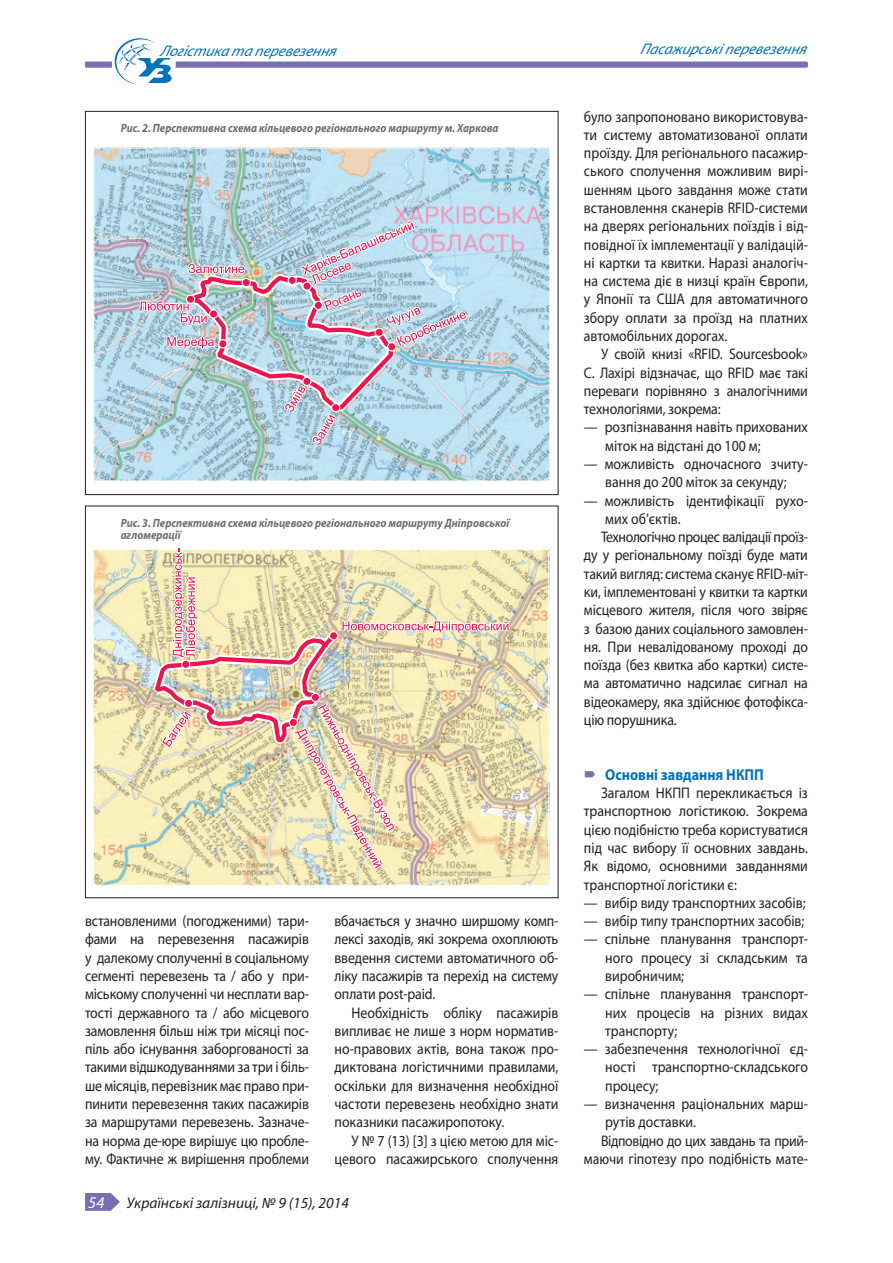
<style>
.page{position:relative;width:893px;height:1263px;background:#fff}
.page>*{position:absolute;margin:0;border:0;box-sizing:border-box;transform-origin:0 0}
.t1{font:italic 16.5px "Myriad Pro";color:#fff}
.t2{font:700 15.75px "Myriad Pro";color:#0072bc;scale:.9 1}
.t3{font:15.3px/18.3px "Myriad Pro";letter-spacing:-.005em;color:#231f20;text-align:justify;scale:.9 1}
.t4{font:italic 15.3px "Myriad Pro";color:#0072bc}
.t5{font:15.3px "Myriad Pro";letter-spacing:-.03em;color:#231f20;scale:.9 1}
.t6{font:italic 15.3px "Myriad Pro";color:#231f20}
.t7{font:15.3px "Myriad Pro";letter-spacing:-.025em;color:#231f20;scale:.9 1}
.t8{font:italic 700 12px/12px "Myriad Pro";color:#6c6d70;scale:.9 1}
</style>
<div class="page">
<img style="left:96px;top:150px;width:452px;height:329px">
<div style="left:94px;top:148px;width:456px;height:333px;border:1px solid #fff"></div>
<svg style="left:137px;top:217px;width:330px;height:230px;background:#b8c7d6"></svg>
<div style="left:187px;top:296px;width:7px;height:7px;background:#ed1450;border-radius:50%"></div>
<img style="left:95px;top:551px;width:452px;height:333px">
<svg style="left:145px;top:548px;width:366px;height:323px;background:#e5d5b2"></svg>
<div style="left:85px;top:62px;width:723px;height:6px;background:#756fb3;border-radius:2px"></div>
<div style="left:112px;top:60px;width:64px;height:9px;background:#fff;border-radius:2px"></div>
<svg style="left:115px;top:38px;width:57px;height:46px"></svg>
<svg style="left:85px;top:1193px;width:35px;height:18px"></svg>
<p class="t4" style="left:160px;top:41px;width:182px">Логістикатаперевезення</p>
<p class="t4" style="left:640px;top:39px;width:172px">Пасажирськіперевезення</p>
<p class="t8" style="left:121px;top:122px;width:421px">Рис. 2. Перспективна схема кільцевого регіонального маршруту м. Харкова</p>
<p class="t8" style="left:121px;top:516px;width:433px">Рис. 3. Перспективна схема кільцевого регіонального маршруту Дніпровської агломерації</p>
<p class="t3" style="left:85px;top:912px;width:250px">встановленими (погодженими) тари&shy;фами на перевезення пасажирів у далекому сполученні в соціальному сегменті перевезень та / або у при&shy;міському сполученні чи несплати вар&shy;тості державного та / або місцевого замовлення більш ніж три місяці пос&shy;піль або існування заборгованості за такими відшкодуваннями за три і біль&shy;ше місяців, перевізник має право при&shy;пинити перевезення таких пасажирів за маршрутами перевезень. Зазначе&shy;на норма де-юре вирішує цю пробле&shy;му. Фактичне ж вирішення проблеми</p>
<p class="t3" style="left:334px;top:912px;width:250px">вбачається у значно ширшому комп&shy;лексі заходів, які зокрема охоплюють введення системи автоматичного об&shy;ліку пасажирів та перехід на систему оплати post-paid.</p>
<p class="t3" style="left:334px;top:1003px;width:250px;text-indent:17px">Необхідність обліку пасажирів випливає не лише з норм норматив&shy;но-правових актів, вона також про&shy;диктована логістичними правилами, оскільки для визначення необхідної частоти перевезень необхідно знати показники пасажиропотоку.</p>
<p class="t3" style="left:334px;top:1131px;width:250px;text-align:right">У № 7 (13) [3] з цією метою для міс&shy;цевого пасажирського сполучення</p>
<p class="t1" style="left:88px;top:1192px;width:18px">54</p>
<p class="t6" style="left:127px;top:1193px;width:224px">Українські залізниці, № 9 (15), 2014</p>
<p class="t3" style="left:584px;top:107px;width:250px">було запропоновано використовува&shy;ти систему автоматизованої оплати проїзду. Для регіонального пасажир&shy;ського сполучення можливим вирі&shy;шенням цього завдання може стати встановлення сканерів RFID-системи на дверях регіональних поїздів і від&shy;повідної їх імплементації у валідацій&shy;ні картки та квитки. Наразі аналогіч&shy;на система діє в низці країн Європи, у Японії та США для автоматичного збору оплати за проїзд на платних автомобільних дорогах.</p>
<p class="t3" style="left:584px;top:345px;width:250px;text-indent:17px">У своїй книзі «RFID. Sourcesbook» С. Лахірі відзначає, що RFID має такі переваги порівняно з аналогічними технологіями, зокрема:</p>
<p class="t3" style="left:605px;top:418px;width:227px;text-indent:-21px">— розпізнавання навіть прихованих міток на відстані до 100 м;</p>
<p class="t3" style="left:584px;top:454px;width:250px;text-align:center">— можливість одночасного зчиту&shy;вання до 200 міток за секунду;</p>
<p class="t3" style="left:584px;top:491px;width:250px">— можливість ідентифікації рухо-</p>
<p class="t3" style="left:605px;top:509px;width:85px">мих об’єктів.</p>
<p class="t5" style="left:601px;top:528px;width:231px">Технологічно процес валідації проїз-</p>
<p class="t3" style="left:584px;top:546px;width:250px">ду у регіональному поїзді буде мати</p>
<p class="t3" style="left:584px;top:564px;width:250px">такий вигляд: система сканує RFID-міт-</p>
<p class="t3" style="left:584px;top:582px;width:250px">ки, імплементовані у квитки та картки</p>
<p class="t3" style="left:584px;top:601px;width:250px">місцевого жителя, після чого звіряє</p>
<p class="t3" style="left:584px;top:619px;width:250px">з базою даних соціального замовлен-</p>
<p class="t3" style="left:584px;top:637px;width:250px">ня. При невалідованому проході до</p>
<p class="t3" style="left:584px;top:656px;width:250px">поїзда (без квитка або картки) систе-</p>
<p class="t3" style="left:584px;top:674px;width:250px">ма автоматично надсилає сигнал на</p>
<p class="t3" style="left:584px;top:692px;width:250px">відеокамеру, яка здійснює фотофікса-</p>
<p class="t3" style="left:584px;top:710px;width:105px">цію порушника.</p>
<p class="t2" style="left:605px;top:764px;width:178px">Основні завдання НКПП</p>
<p class="t3" style="left:584px;top:784px;width:250px;text-indent:17px">Загалом НКПП перекликається із транспортною логістикою. Зокрема цією подібністю треба користуватися під час вибору її основних завдань.<br>Як відомо, основними завданнями транспортної логістики є:</p>
<p class="t3" style="left:584px;top:893px;width:248px">— вибір виду транспортних засобів;</p>
<p class="t3" style="left:584px;top:912px;width:246px">— вибір типу транспортних засобів;</p>
<p class="t3" style="left:605px;top:930px;width:227px;text-indent:-21px">— спільне планування транспорт&shy;ного процесу зі складським та виробничим;</p>
<p class="t3" style="left:605px;top:985px;width:227px;text-indent:-21px">— спільне планування транспорт&shy;них процесів на різних видах транспорту;</p>
<p class="t3" style="left:605px;top:1040px;width:227px;text-indent:-21px">— забезпечення технологічної єд&shy;ності транспортно-складського процесу;</p>
<p class="t3" style="left:584px;top:1094px;width:250px">— визначення раціональних марш-</p>
<p class="t3" style="left:605px;top:1113px;width:102px">рутів доставки.</p>
<p class="t7" style="left:601px;top:1131px;width:231px">Відповідно до цих завдань та прий-</p>
<p class="t3" style="left:584px;top:1149px;width:250px">маючи гіпотезу про подібність мате-</p>
</div>
